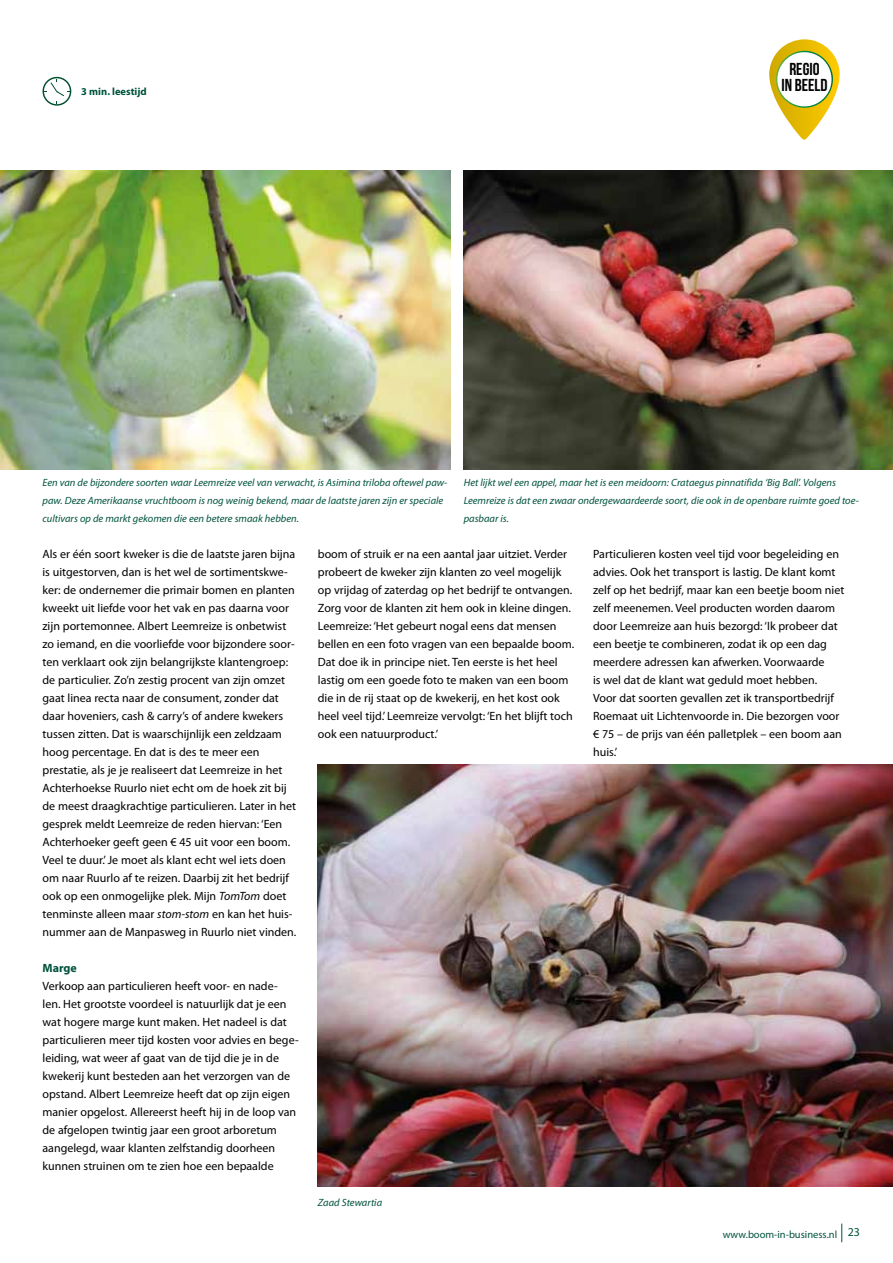
<style>
.page{position:relative;width:893px;height:1263px;background:#fff}
.page>*{position:absolute;margin:0;border:0;box-sizing:border-box;transform-origin:0 0}
.t1{font:17.25px/15.6px "Bebas Neue";color:#000;text-align:center}
.t2{font:12px/18px "Myriad Pro";color:#000}
.t3{font:700 12px "Myriad Pro";color:#00533d}
.t4{font:italic 10.5px/18px "Myriad Pro";color:#00533d}
.t5{font:10.5px "Myriad Pro";color:#00533d}
.t6{font:700 10.5px "Myriad Pro";color:#00533d}
.s1{font-style:italic}
</style>
<div class="page">
<svg style="left:841px;top:1223px;width:1px;height:19px"></svg>
<svg style="left:43px;top:77px;width:28px;height:29px"></svg>
<svg style="left:769px;top:39px;width:71px;height:101px"></svg>
<img style="left:0;top:170px;width:450px;height:299px">
<img style="left:464px;top:170px;width:429px;height:299px">
<img style="left:318px;top:764px;width:575px;height:422px">
<p class="t6" style="left:81px;top:84px;width:67px">3 min. leestijd</p>
<h1 class="t1" style="left:781px;top:61px;width:48px">REGIO<br>IN BEELD</h1>
<p class="t4" style="left:43px;top:473px;width:406px">Een van de bijzondere soorten waar Leemreize veel van verwacht, is Asimina triloba oftewel paw&shy;paw. Deze Amerikaanse vruchtboom is nog weinig bekend, maar de laatste jaren zijn er speciale cultivars op de markt gekomen die een betere smaak hebben.</p>
<p class="t4" style="left:464px;top:473px;width:397px">Het lijkt wel een appel, maar het is een meidoorn: Crataegus pinnatifida ‘Big Ball’. Volgens<br>Leemreize is dat een zwaar ondergewaardeerde soort, die ook in de openbare ruimte goed toe&shy;pasbaar is.</p>
<p class="t2" style="left:43px;top:545px;width:255px">Als er één soort kweker is die de laatste jaren bijna is uitgestorven, dan is het wel de sortimentskwe&shy;ker: de ondernemer die primair bomen en planten kweekt uit liefde voor het vak en pas daarna voor zijn portemonnee. Albert Leemreize is onbetwist zo iemand, en die voorliefde voor bijzondere soor&shy;ten verklaart ook zijn belangrijkste klantengroep: de particulier. Zo’n zestig procent van zijn omzet gaat linea recta naar de consument, zonder dat daar hoveniers, cash &amp; carry’s of andere kwekers tussen zitten. Dat is waarschijnlijk een zeldzaam hoog percentage. En dat is des te meer een prestatie, als je je realiseert dat Leemreize in het Achterhoekse Ruurlo niet echt om de hoek zit bij de meest draagkrachtige particulieren. Later in het gesprek meldt Leemreize de reden hiervan: ‘Een Achterhoeker geeft geen € 45 uit voor een boom.<br>Veel te duur.’ Je moet als klant echt wel iets doen om naar Ruurlo af te reizen. Daarbij zit het bedrijf ook op een onmogelijke plek. Mijn <span class="s1">TomTom</span> doet tenminste alleen maar <span class="s1">stom-stom</span> en kan het huis&shy;nummer aan de Manpasweg in Ruurlo niet vinden.</p>
<p class="t3" style="left:43px;top:960px;width:36px">Marge</p>
<p class="t2" style="left:43px;top:977px;width:258px">Verkoop aan particulieren heeft voor- en nade&shy;len. Het grootste voordeel is natuurlijk dat je een wat hogere marge kunt maken. Het nadeel is dat particulieren meer tijd kosten voor advies en bege&shy;leiding, wat weer af gaat van de tijd die je in de kwekerij kunt besteden aan het verzorgen van de opstand. Albert Leemreize heeft dat op zijn eigen manier opgelost. Allereerst heeft hij in de loop van de afgelopen twintig jaar een groot arboretum aangelegd, waar klanten zelfstandig doorheen kunnen struinen om te zien hoe een bepaalde</p>
<p class="t2" style="left:318px;top:545px;width:258px">boom of struik er na een aantal jaar uitziet. Verder probeert de kweker zijn klanten zo veel mogelijk op vrijdag of zaterdag op het bedrijf te ontvangen.<br>Zorg voor de klanten zit hem ook in kleine dingen.<br>Leemreize: ‘Het gebeurt nogal eens dat mensen bellen en een foto vragen van een bepaalde boom.<br>Dat doe ik in principe niet. Ten eerste is het heel lastig om een goede foto te maken van een boom die in de rij staat op de kwekerij, en het kost ook heel veel tijd.’ Leemreize vervolgt: ‘En het blijft toch ook een natuurproduct.’</p>
<p class="t2" style="left:593px;top:545px;width:253px">Particulieren kosten veel tijd voor begeleiding en advies. Ook het transport is lastig. De klant komt zelf op het bedrijf, maar kan een beetje boom niet zelf meenemen. Veel producten worden daarom door Leemreize aan huis bezorgd: ‘Ik probeer dat een beetje te combineren, zodat ik op een dag meerdere adressen kan afwerken. Voorwaarde<br>is wel dat de klant wat geduld moet hebben.<br>Voor dat soorten gevallen zet ik transportbedrijf Roemaat uit Lichtenvoorde in. Die bezorgen voor € 75 – de prijs van één palletplek – een boom aan huis.’</p>
<p class="t4" style="left:318px;top:1193px;width:66px">Zaad Stewartia</p>
<p class="t5" style="left:723px;top:1228px;width:139px">www.boom-in-business.nl <sup>23</sup></p>
</div>
